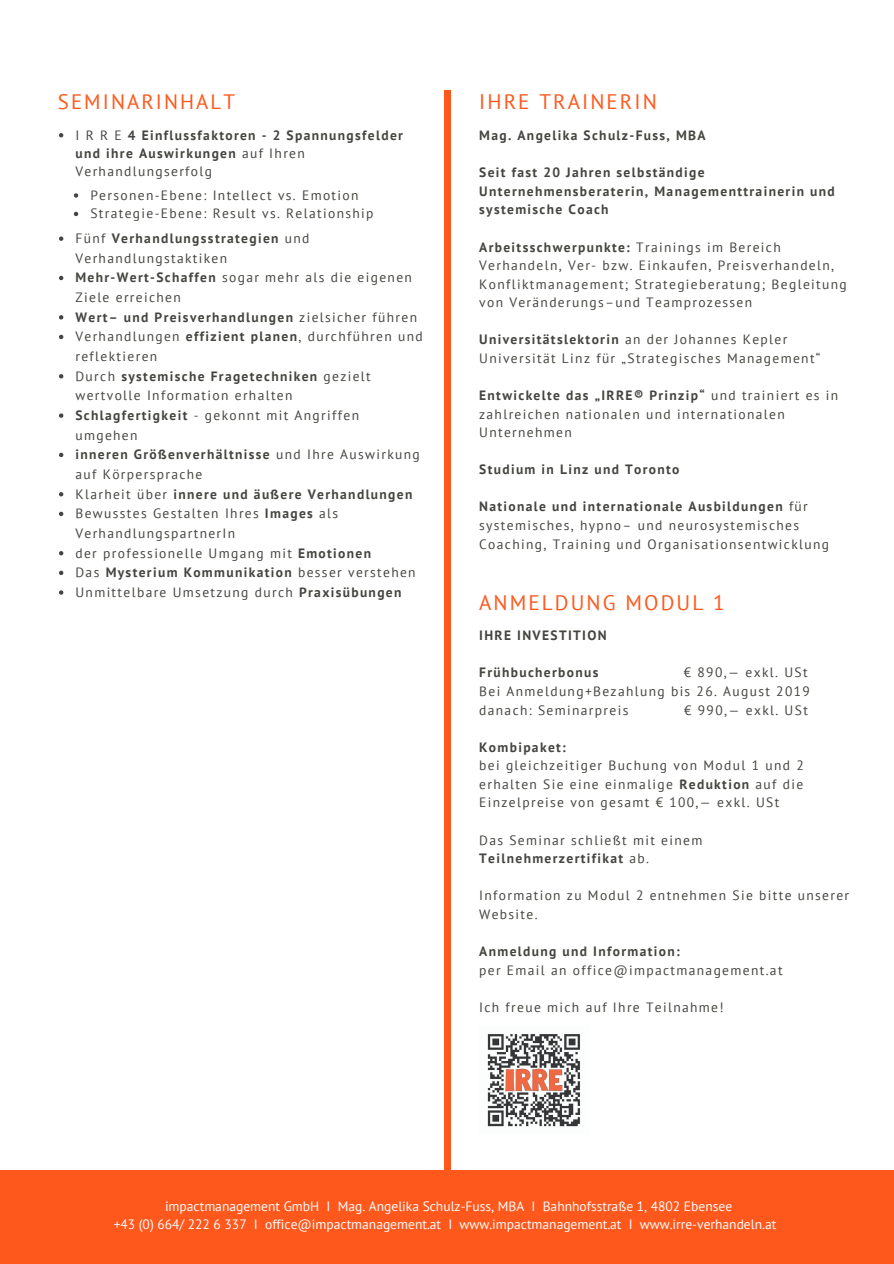
<style>
.page{position:relative;width:894px;height:1264px;background:#fff}
.page>*{position:absolute;margin:0;border:0;box-sizing:border-box;transform-origin:0 0}
.t1{font:21px "PT Sans";letter-spacing:.1em;color:#fe581c}
.t2{font:20.85px "PT Sans";letter-spacing:.1em;color:#fe581c}
.t3{font:13.5px/19.6px "PT Sans";letter-spacing:.1em;color:#444440}
.t4{font:700 13.5px/18.5px "PT Sans";letter-spacing:.1em;color:#444440}
.t5{font:13.5px/18px "PT Sans";color:#fff;text-align:center}
.s1{font-weight:400}
.s2{font-weight:700}
</style>
<div class="page">
<div style="left:0;top:1170px;width:893px;height:93px;background:#fe581c"></div>
<div style="left:443px;top:90px;width:7px;height:1079px;background:#fe581c"></div>
<svg style="left:59px;top:133px;width:4px;height:4px"></svg>
<svg style="left:74px;top:193px;width:4px;height:5px"></svg>
<svg style="left:74px;top:212px;width:4px;height:4px"></svg>
<svg style="left:59px;top:236px;width:4px;height:5px"></svg>
<svg style="left:59px;top:276px;width:4px;height:4px"></svg>
<svg style="left:59px;top:315px;width:4px;height:4px"></svg>
<svg style="left:59px;top:335px;width:4px;height:4px"></svg>
<svg style="left:59px;top:374px;width:4px;height:4px"></svg>
<svg style="left:59px;top:413px;width:4px;height:5px"></svg>
<svg style="left:59px;top:453px;width:4px;height:4px"></svg>
<svg style="left:59px;top:492px;width:4px;height:4px"></svg>
<svg style="left:59px;top:511px;width:4px;height:5px"></svg>
<svg style="left:59px;top:551px;width:4px;height:4px"></svg>
<svg style="left:59px;top:570px;width:4px;height:5px"></svg>
<svg style="left:59px;top:590px;width:4px;height:4px"></svg>
<img style="left:487px;top:1034px;width:93px;height:93px">
<h2 class="t2" style="left:58px;top:88px;width:178px">SEMINARINHALT</h2>
<p class="t4" style="left:75px;top:125px;width:329px"><span class="s1">I R R E</span> 4 Einflussfaktoren - 2 Spannungsfelder und ihre Auswirkungen <span class="s1">auf Ihren<br>Verhandlungserfolg</span></p>
<p class="t3" style="left:90px;top:186px;width:284px;line-height:18.5px">Personen-Ebene: Intellect vs. Emotion<br>Strategie-Ebene: Result vs. Relationship</p>
<p class="t3" style="left:75px;top:228px;width:348px">Fünf <span class="s2">Verhandlungsstrategien</span> und Verhandlungstaktiken<br><span class="s2">Mehr-Wert-Schaffen</span> sogar mehr als die eigenen Ziele erreichen<br><span class="s2">Wert– und Preisverhandlungen</span> zielsicher führen Verhandlungen <span class="s2">effizient planen</span>, durchführen und reflektieren<br>Durch <span class="s2">systemische Fragetechniken</span> gezielt wertvolle Information erhalten<br><span class="s2">Schlagfertigkeit</span> - gekonnt mit Angriffen umgehen<br><span class="s2">inneren Größenverhältnisse</span> und Ihre Auswirkung auf Körpersprache<br>Klarheit über <span class="s2">innere und äußere Verhandlungen </span>Bewusstes Gestalten Ihres <span class="s2">Images</span> als VerhandlungspartnerIn<br>der professionelle Umgang mit <span class="s2">Emotionen<br></span>Das <span class="s2">Mysterium Kommunikation</span> besser verstehen Unmittelbare Umsetzung durch <span class="s2">Praxisübungen</span></p>
<h1 class="t1" style="left:479px;top:88px;width:179px">IHRE TRAINERIN</h1>
<p class="t4" style="left:479px;top:126px;width:228px">Mag. Angelika Schulz-Fuss, MBA</p>
<p class="t4" style="left:479px;top:163px;width:357px">Seit fast 20 Jahren selbständige<br>Unternehmensberaterin, Managementtrainerin und systemische Coach</p>
<p class="t3" style="left:479px;top:237px;width:369px;line-height:18.6px"><span class="s2">Arbeitsschwerpunkte:</span> Trainings im Bereich Verhandeln, Ver- bzw. Einkaufen, Preisverhandeln, Konfliktmanagement; Strategieberatung; Begleitung von Veränderungs–und Teamprozessen</p>
<p class="t3" style="left:479px;top:330px;width:343px;line-height:18.6px"><span class="s2">Universitätslektorin</span> an der Johannes Kepler<br>Universität Linz für „Strategisches Management“</p>
<p class="t3" style="left:479px;top:386px;width:360px;line-height:18.6px"><span class="s2">Entwickelte das „IRRE® Prinzip“</span> und trainiert es in zahlreichen nationalen und internationalen<br>Unternehmen</p>
<p class="t4" style="left:479px;top:460px;width:202px">Studium in Linz und Toronto</p>
<p class="t3" style="left:479px;top:497px;width:351px;line-height:18.6px"><span class="s2">Nationale und internationale Ausbildungen</span> für systemisches, hypno– und neurosystemisches<br>Coaching, Training und Organisationsentwicklung</p>
<h1 class="t1" style="left:479px;top:588px;width:247px">ANMELDUNG MODUL 1</h1>
<p class="t4" style="left:479px;top:626px;width:129px">IHRE INVESTITION</p>
<p class="t4" style="left:479px;top:663px;width:121px">Frühbucherbonus</p>
<p class="t3" style="left:479px;top:663px;width:332px;line-height:18.6px;text-indent:205px">€ 890,— exkl. USt<br>Bei Anmeldung+Bezahlung bis 26. August 2019 danach: Seminarpreis</p>
<p class="t3" style="left:684px;top:699px;width:125px">€ 990,— exkl. USt</p>
<p class="t4" style="left:479px;top:737px;width:88px">Kombipaket:</p>
<p class="t3" style="left:479px;top:756px;width:326px;line-height:18.6px;text-align:justify">bei gleichzeitiger Buchung von Modul 1 und 2 erhalten Sie eine einmalige <span class="s2">Reduktion</span> auf die Einzelpreise von gesamt € 100,— exkl. USt</p>
<p class="t3" style="left:479px;top:830px;width:224px;line-height:18.6px">Das Seminar schließt mit einem<br><span class="s2">Teilnehmerzertifikat</span> ab.</p>
<p class="t3" style="left:479px;top:885px;width:371px;line-height:18.6px">Information zu Modul 2 entnehmen Sie bitte unserer<br>Website.</p>
<p class="t4" style="left:479px;top:941px;width:202px">Anmeldung und Information:</p>
<p class="t3" style="left:479px;top:959px;width:305px">per Email an office@impactmanagement.at</p>
<p class="t3" style="left:479px;top:996px;width:246px">Ich freue mich auf Ihre Teilnahme!</p>
<p class="t5" style="left:114px;top:1196px;width:664px">impactmanagement GmbH I Mag. Angelika Schulz-Fuss, MBA I Bahnhofsstraße 1, 4802 Ebensee<br>+43 (0) 664/ 222 6 337 I office@impactmanagement.at I www.impactmanagement.at I www.irre-verhandeln.at</p>
</div>
